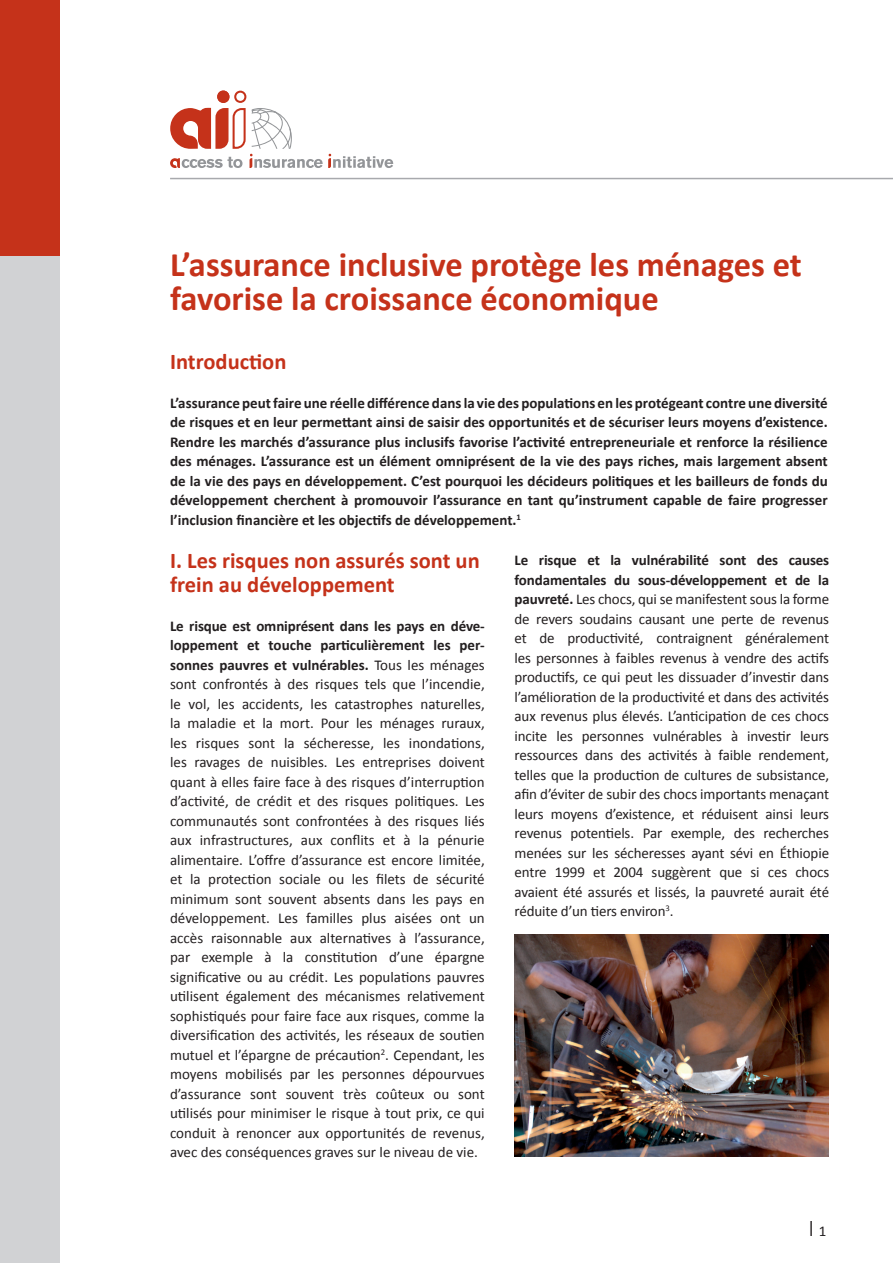
<style>
.page{position:relative;width:893px;height:1263px;background:#fff}
.page>*{position:absolute;margin:0;border:0;box-sizing:border-box;transform-origin:0 0}
.t1{font:700 34.5px/34.5px "Calibri";color:#c5321a}
.t2{font:700 22.5px/24px "Calibri";color:#c5321a}
.t3{font:15px/19.5px "Calibri";letter-spacing:-.01em;color:#231f20;text-align:justify}
.t4{font:700 15px/19.5px "Calibri";color:#231f20;text-align:justify}
.t5{font:700 15px "DIN Alternate";color:#231f20}
.s1{font-weight:700}
.s2{font-family:"Calibri";font-weight:400}
</style>
<div class="page">
<div style="left:0;top:0;width:60px;height:1263px;background:#d1d2d4"></div>
<div style="left:0;top:0;width:60px;height:255px;background:#c5321a"></div>
<svg style="left:170px;top:90px;width:223px;height:78px"></svg>
<hr style="left:170px;top:178px;width:723px;height:1px;background:#a8a9ad">
<img style="left:514px;top:934px;width:315px;height:223px">
<h1 class="t1" style="left:170px;top:247px;width:633px">L’assurance inclusive protège les ménages et favorise la croissance économique</h1>
<h2 class="t2" style="left:170px;top:349px;width:118px">Introduction</h2>
<p class="t4" style="left:170px;top:393px;width:659px">L’assurance peut faire une réelle différence dans la vie des populations en les protégeant contre une diversité de risques et en leur permettant ainsi de saisir des opportunités et de sécuriser leurs moyens d’existence.<br>Rendre les marchés d’assurance plus inclusifs favorise l’activité entrepreneuriale et renforce la résilience des ménages. L’assurance est un élément omniprésent de la vie des pays riches, mais largement absent de la vie des pays en développement. C’est pourquoi les décideurs politiques et les bailleurs de fonds du développement cherchent à promouvoir l’assurance en tant qu’instrument capable de faire progresser l’inclusion financière et les objectifs de développement.<sup>1</sup></p>
<p class="t3" style="left:514px;top:550px;width:316px"><span class="s1">Le risque et la vulnérabilité sont des causes fondamentales du sous-développement et de la pauvreté.</span> Les chocs, qui se manifestent sous la forme de revers soudains causant une perte de revenus et de productivité, contraignent généralement les personnes à faibles revenus à vendre des actifs productifs, ce qui peut les dissuader d’investir dans l’amélioration de la productivité et dans des activités aux revenus plus élevés. L’anticipation de ces chocs incite les personnes vulnérables à investir leurs ressources dans des activités à faible rendement, telles que la production de cultures de subsistance, afin d’éviter de subir des chocs importants menaçant leurs moyens d’existence, et réduisent ainsi leurs revenus potentiels. Par exemple, des recherches menées sur les sécheresses ayant sévi en Éthiopie entre 1999 et 2004 suggèrent que si ces chocs avaient été assurés et lissés, la pauvreté aurait été réduite d’un tiers environ<sup>3</sup>.</p>
<h2 class="t2" style="left:170px;top:548px;width:311px">I. Les risques non assurés sont un frein au développement</h2>
<p class="t3" style="left:170px;top:616px;width:316px"><span class="s1">Le risque est omniprésent dans les pays en déve&shy;loppement et touche particulièrement les per&shy;sonnes pauvres et vulnérables.</span> Tous les ménages sont confrontés à des risques tels que l’incendie, le vol, les accidents, les catastrophes naturelles, la maladie et la mort. Pour les ménages ruraux, les risques sont la sécheresse, les inondations, les ravages de nuisibles. Les entreprises doivent quant à elles faire face à des risques d’interruption d’activité, de crédit et des risques politiques. Les communautés sont confrontées à des risques liés aux infrastructures, aux conflits et à la pénurie alimentaire. L’offre d’assurance est encore limitée, et la protection sociale ou les filets de sécurité minimum sont souvent absents dans les pays en développement. Les familles plus aisées ont un accès raisonnable aux alternatives à l’assurance, par exemple à la constitution d’une épargne significative ou au crédit. Les populations pauvres utilisent également des mécanismes relativement sophistiqués pour faire face aux risques, comme la diversification des activités, les réseaux de soutien mutuel et l’épargne de précaution<sup>2</sup>. Cependant, les moyens mobilisés par les personnes dépourvues d’assurance sont souvent très coûteux ou sont utilisés pour minimiser le risque à tout prix, ce qui conduit à renoncer aux opportunités de revenus, avec des conséquences graves sur le niveau de vie.</p>
<p class="t5" style="left:804px;top:1219px;width:24px">︱<span class="s2">1</span></p>
</div>
